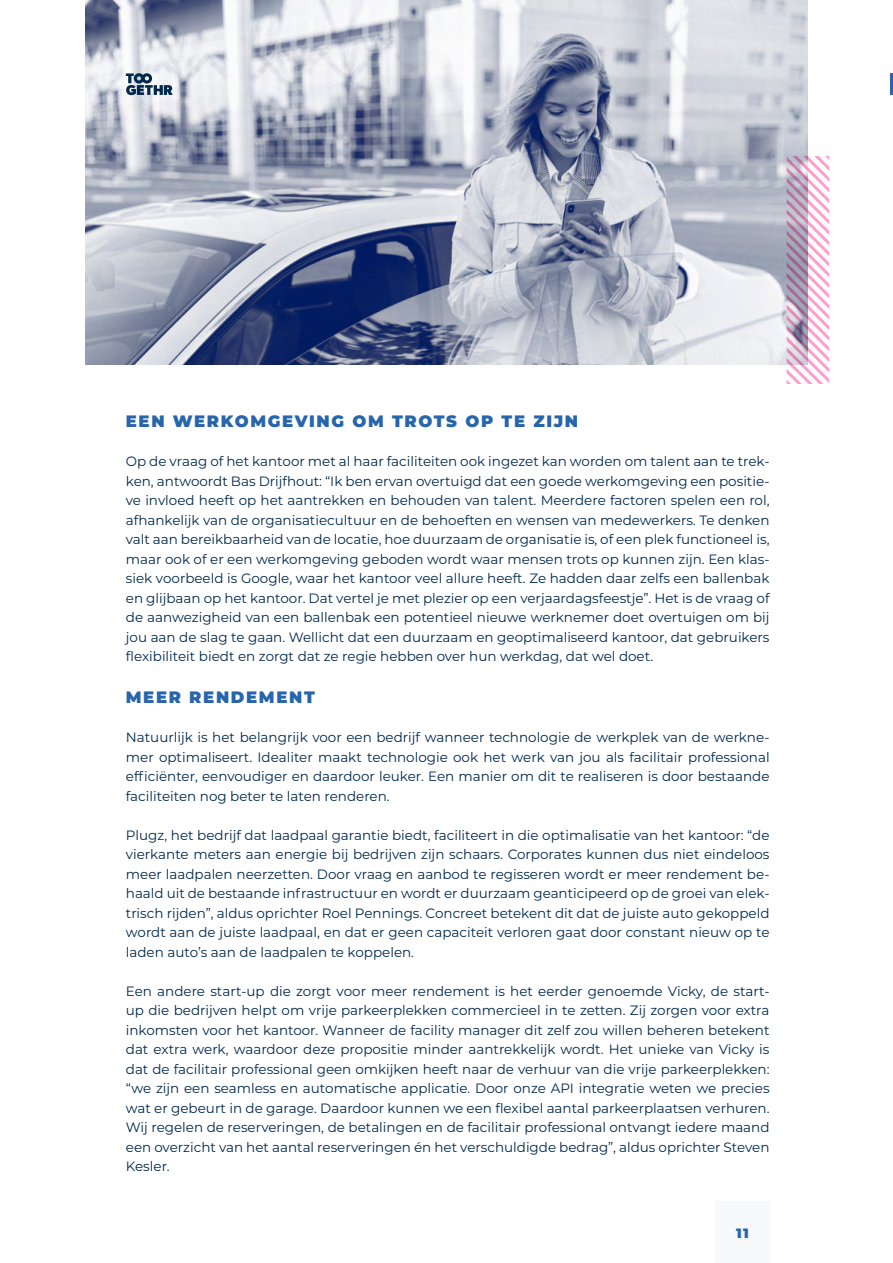
<style>
.page{position:relative;width:893px;height:1263px;background:#fff}
.page>*{position:absolute;margin:0;border:0;box-sizing:border-box;transform-origin:0 0}
.t1{font:900 16.5px "Montserrat";letter-spacing:.1em;color:#2765ac}
.t2{font:13.5px/19.5px "Montserrat";color:#00284d;text-align:justify}
.t3{font:900 13.5px "Montserrat";color:#2765ac}
</style>
<div class="page">
<hr style="left:890px;top:73px;width:3px;height:21px;background:#2765ac">
<img style="left:85px;top:0;width:723px;height:364px">
<svg style="left:787px;top:156px;width:42px;height:228px"></svg>
<div style="left:716px;top:1202px;width:54px;height:61px;background:#f7f9fb"></div>
<svg style="left:126px;top:73px;width:47px;height:22px"></svg>
<p class="t1" style="left:126px;top:409px;width:454px">EEN WERKOMGEVING OM TROTS OP TE ZIJN</p>
<p class="t2" style="left:126px;top:451px;width:645px">Op de vraag of het kantoor met al haar faciliteiten ook ingezet kan worden om talent aan te trek&shy;ken, antwoordt Bas Drijfhout: “Ik ben ervan overtuigd dat een goede werkomgeving een positie&shy;ve invloed heeft op het aantrekken en behouden van talent. Meerdere factoren spelen een rol, afhankelijk van de organisatiecultuur en de behoeften en wensen van medewerkers. Te denken valt aan bereikbaarheid van de locatie, hoe duurzaam de organisatie is, of een plek functioneel is, maar ook of er een werkomgeving geboden wordt waar mensen trots op kunnen zijn. Een klas&shy;siek voorbeeld is Google, waar het kantoor veel allure heeft. Ze hadden daar zelfs een ballenbak en glijbaan op het kantoor. Dat vertel je met plezier op een verjaardagsfeestje”. Het is de vraag of de aanwezigheid van een ballenbak een potentieel nieuwe werknemer doet overtuigen om bij jou aan de slag te gaan. Wellicht dat een duurzaam en geoptimaliseerd kantoor, dat gebruikers flexibiliteit biedt en zorgt dat ze regie hebben over hun werkdag, dat wel doet.</p>
<p class="t1" style="left:126px;top:685px;width:190px">MEER RENDEMENT</p>
<p class="t2" style="left:126px;top:727px;width:645px">Natuurlijk is het belangrijk voor een bedrijf wanneer technologie de werkplek van de werkne&shy;mer optimaliseert. Idealiter maakt technologie ook het werk van jou als facilitair professional efficiënter, eenvoudiger en daardoor leuker. Een manier om dit te realiseren is door bestaande faciliteiten nog beter te laten renderen.</p>
<p class="t2" style="left:126px;top:824px;width:645px">Plugz, het bedrijf dat laadpaal garantie biedt, faciliteert in die optimalisatie van het kantoor: “de vierkante meters aan energie bij bedrijven zijn schaars. Corporates kunnen dus niet eindeloos meer laadpalen neerzetten. Door vraag en aanbod te regisseren wordt er meer rendement be&shy;haald uit de bestaande infrastructuur en wordt er duurzaam geanticipeerd op de groei van elek&shy;trisch rijden”, aldus oprichter Roel Pennings. Concreet betekent dit dat de juiste auto gekoppeld wordt aan de juiste laadpaal, en dat er geen capaciteit verloren gaat door constant nieuw op te laden auto’s aan de laadpalen te koppelen.</p>
<p class="t2" style="left:126px;top:980px;width:645px">Een andere start-up die zorgt voor meer rendement is het eerder genoemde Vicky, de start&shy;up die bedrijven helpt om vrije parkeerplekken commercieel in te zetten. Zij zorgen voor extra inkomsten voor het kantoor. Wanneer de facility manager dit zelf zou willen beheren betekent dat extra werk, waardoor deze propositie minder aantrekkelijk wordt. Het unieke van Vicky is dat de facilitair professional geen omkijken heeft naar de verhuur van die vrije parkeerplekken: “we zijn een seamless en automatische applicatie. Door onze API integratie weten we precies wat er gebeurt in de garage. Daardoor kunnen we een flexibel aantal parkeerplaatsen verhuren.<br>Wij regelen de reserveringen, de betalingen en de facilitair professional ontvangt iedere maand een overzicht van het aantal reserveringen én het verschuldigde bedrag”, aldus oprichter Steven Kesler.</p>
<p class="t3" style="left:736px;top:1223px;width:14px">11</p>
</div>
